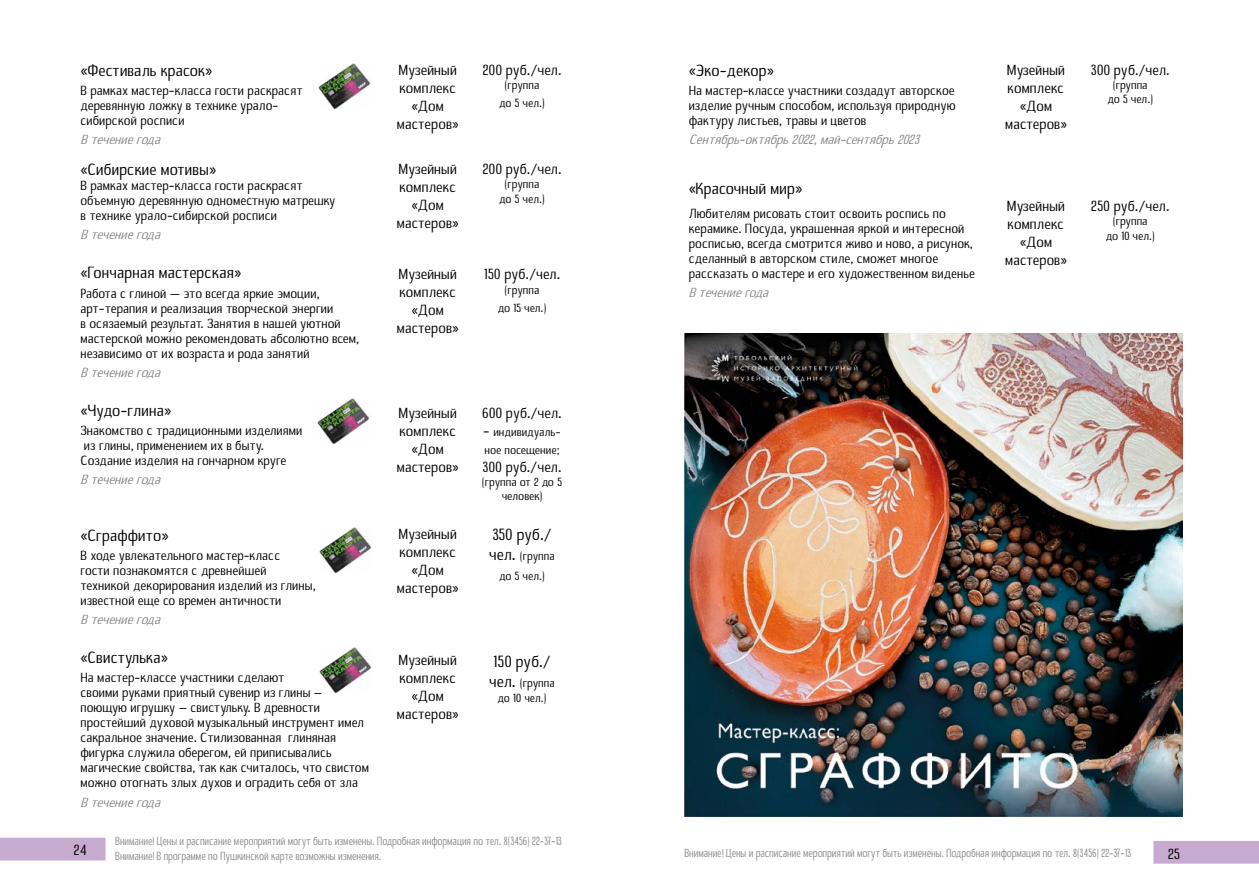
<style>
.page{position:relative;width:1259px;height:893px;background:#fff}
.page>*{position:absolute;margin:0;border:0;box-sizing:border-box;transform-origin:0 0}
.t1{font:16.5px "B20 Sans";color:#000}
.t2{font:15px/18px "B20 Sans";color:#000;text-align:center}
.t3{font:13.5px/15px "B20 Sans";color:#000}
.t4{font:italic 13.5px "B20 Sans";color:#878787}
.t5{font:12px/14.4px "B20 Sans";color:#878787;scale:.82 1}
.t6{font:12px/14.4px "B20 Sans";color:#000;text-align:center}
.s1{font-size:15px}
.s2{font-size:16.5px}
</style>
<div class="page">
<div style="left:1153px;top:841px;width:106px;height:23px;background:#c7aad0"></div>
<div style="left:0;top:838px;width:105px;height:22px;background:#c7aad0"></div>
<img style="left:317px;top:399px;width:53px;height:45px">
<img style="left:320px;top:528px;width:52px;height:45px">
<img style="left:685px;top:333px;width:497px;height:483px">
<img style="left:318px;top:63px;width:53px;height:45px">
<img style="left:320px;top:648px;width:52px;height:45px">
<p class="t1" style="left:81px;top:62px;width:133px">«Фестиваль красок»</p>
<p class="t3" style="left:81px;top:84px;width:224px">В рамках мастер-класса гости раскрасят деревянную ложку в технике урало&shy;сибирской росписи</p>
<p class="t4" style="left:81px;top:133px;width:85px">Втечениегода</p>
<p class="t1" style="left:81px;top:161px;width:137px">«Сибирские мотивы»</p>
<p class="t3" style="left:81px;top:179px;width:256px">В рамках мастер-класса гости раскрасят объемную деревянную одноместную матрешку в технике урало-сибирской росписи</p>
<p class="t4" style="left:81px;top:228px;width:85px">Втечениегода</p>
<p class="t1" style="left:81px;top:265px;width:162px">«Гончарная мастерская»</p>
<p class="t3" style="left:81px;top:286px;width:280px">Работа с глиной — это всегда яркие эмоции, арт-терапия и реализация творческой энергии<br>в осязаемый результат. Занятия в нашей уютной мастерской можно рекомендовать абсолютно всем, независимо от их возраста и рода занятий</p>
<p class="t4" style="left:81px;top:366px;width:85px">Втечениегода</p>
<p class="t1" style="left:81px;top:402px;width:92px">«Чудо-глина»</p>
<p class="t3" style="left:81px;top:424px;width:224px">Знакомство с традиционными изделиями из глины, применением их в быту.<br>Создание изделия на гончарном круге</p>
<p class="t4" style="left:81px;top:473px;width:85px">Втечениегода</p>
<p class="t1" style="left:81px;top:527px;width:89px">«Сграффито»</p>
<p class="t3" style="left:81px;top:549px;width:237px">В ходе увлекательного мастер-класс<br>гости познакомятся с древнейшей техникой декорирования изделий из глины, известной еще со времен античности</p>
<p class="t4" style="left:81px;top:613px;width:85px">Втечениегода</p>
<p class="t1" style="left:81px;top:649px;width:89px">«Свистулька»</p>
<p class="t3" style="left:81px;top:671px;width:290px">На мастер-классе участники сделают<br>своими руками приятный сувенир из глины – поющую игрушку – свистульку. В древности простейший духовой музыкальный инструмент имел сакральное значение. Стилизованная глиняная фигурка служила оберегом, ей приписывались магические свойства, так как считалось, что свистом можно отогнать злых духов и оградить себя от зла</p>
<p class="t4" style="left:81px;top:795px;width:85px">Втечениегода</p>
<p class="t2" style="left:397px;top:62px;width:63px">Музейный комплекс «Дом мастеров»</p>
<p class="t2" style="left:483px;top:62px;width:81px">200 руб./чел.</p>
<p class="t6" style="left:499px;top:77px;width:47px;line-height:18px">(группа до 5 чел.)</p>
<p class="t2" style="left:397px;top:161px;width:63px">Музейный комплекс «Дом мастеров»</p>
<p class="t2" style="left:483px;top:161px;width:81px">200 руб./чел.</p>
<p class="t6" style="left:499px;top:178px;width:47px">(группа до 5 чел.)</p>
<p class="t2" style="left:397px;top:266px;width:63px">Музейный комплекс «Дом мастеров»</p>
<p class="t2" style="left:484px;top:266px;width:78px">150 руб./чел.</p>
<p class="t6" style="left:498px;top:282px;width:50px;line-height:18px">(группа до 15 чел.)</p>
<p class="t2" style="left:397px;top:405px;width:63px">Музейный комплекс «Дом мастеров»</p>
<p class="t2" style="left:397px;top:526px;width:63px">Музейный комплекс «Дом мастеров»</p>
<p class="t2" style="left:397px;top:652px;width:63px">Музейный комплекс «Дом мастеров»</p>
<p class="t2" style="left:482px;top:405px;width:81px">600 руб./чел.</p>
<p class="t6" style="left:483px;top:423px;width:79px;line-height:18px;text-align:left"><span class="s1">-</span> индивидуаль&shy;ное посещение;</p>
<p class="t2" style="left:483px;top:459px;width:80px">300 руб./чел.</p>
<p class="t6" style="left:482px;top:476px;width:82px">(группа от 2 до 5 человек)</p>
<p class="t1" style="left:493px;top:526px;width:61px">350 руб./</p>
<p class="t6" style="left:489px;top:547px;width:67px;line-height:19.8px"><span class="s2">чел.</span> (группа до 5 чел.)</p>
<p class="t1" style="left:493px;top:653px;width:59px">150 руб./</p>
<p class="t6" style="left:489px;top:677px;width:67px"><span class="s2">чел.</span> (группа до 10 чел.)</p>
<p class="t2" style="left:74px;top:842px;width:15px">24</p>
<p class="t5" style="left:115px;top:835px;width:546px">Внимание! Цены и расписание мероприятий могут быть изменены. Подробная информация по тел. 8(3456) 22-37-13<br>Внимание! В программе по Пушкинской карте возможны изменения.</p>
<p class="t1" style="left:689px;top:62px;width:86px">«Эко-декор»</p>
<p class="t3" style="left:689px;top:84px;width:268px;text-align:justify">На мастер-классе участники создадут авторское изделие ручным способом, используя природную фактуру листьев, травы и цветов</p>
<p class="t4" style="left:689px;top:133px;width:236px">Сентябрь-октябрь2022,май-сентябрь2023</p>
<p class="t1" style="left:689px;top:181px;width:115px">«Красочный мир»</p>
<p class="t3" style="left:689px;top:207px;width:288px">Любителям рисовать стоит освоить роспись по керамике. Посуда, украшенная яркой и интересной росписью, всегда смотрится живо и ново, а рисунок, сделанный в авторском стиле, сможет многое рассказать о мастере и его художественном виденье</p>
<p class="t4" style="left:689px;top:286px;width:85px">Втечениегода</p>
<p class="t2" style="left:1005px;top:62px;width:63px">Музейный комплекс «Дом мастеров»</p>
<p class="t2" style="left:1091px;top:62px;width:80px">300 руб./чел.</p>
<p class="t6" style="left:1107px;top:79px;width:47px">(группа до 5 чел.)</p>
<p class="t2" style="left:1005px;top:198px;width:63px">Музейный комплекс «Дом мастеров»</p>
<p class="t2" style="left:1091px;top:198px;width:80px">250 руб./чел.</p>
<p class="t6" style="left:1106px;top:215px;width:50px">(группа до 10 чел.)</p>
<p class="t5" style="left:685px;top:847px;width:546px">Внимание! Цены и расписание мероприятий могут быть изменены. Подробная информация по тел. 8(3456) 22-37-13</p>
<p class="t2" style="left:1168px;top:845px;width:14px">25</p>
</div>
